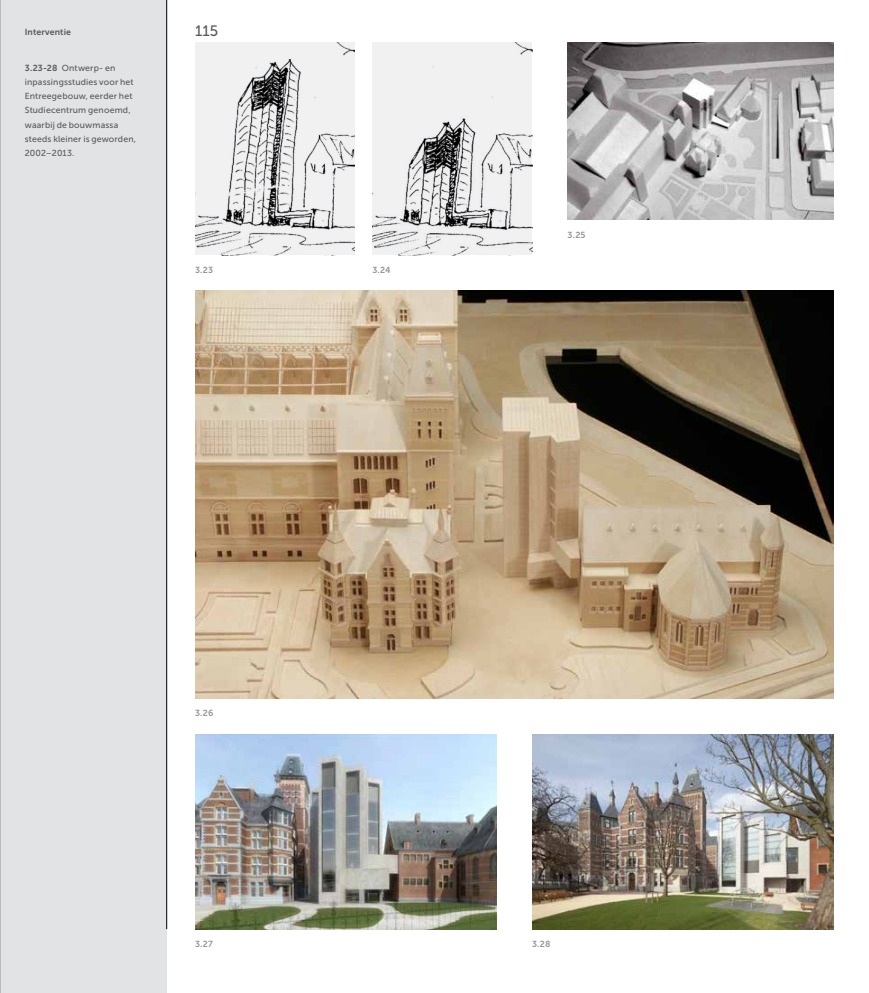
<style>
.page{position:relative;width:869px;height:993px;background:#fff}
.page>*{position:absolute;margin:0;border:0;box-sizing:border-box;transform-origin:0 0}
.t1{font:15px "Museo Sans 500";color:#58595b}
.t2{font:8.75px/14.1px "Museo Sans 500";letter-spacing:.02em;color:#58595b}
.t3{font:8.75px "Museo Sans 700";letter-spacing:.01em;color:#939598}
.t4{font:8.75px "Museo Sans 700";letter-spacing:.01em;color:#58595b}
.s1{font-family:"Museo Sans 700"}
</style>
<div class="page">
<div style="left:0;top:0;width:167px;height:992px;background:#e2e3e4"></div>
<hr style="left:166px;top:0;width:1px;height:928px;background:#000">
<hr style="left:0;top:0;width:1px;height:992px;background:#939598">
<img style="left:532px;top:734px;width:301px;height:194px">
<img style="left:195px;top:291px;width:638px;height:407px">
<img style="left:195px;top:43px;width:159px;height:212px">
<img style="left:372px;top:43px;width:159px;height:212px">
<img style="left:567px;top:43px;width:266px;height:177px">
<img style="left:195px;top:734px;width:301px;height:194px">
<p class="t4" style="left:25px;top:28px;width:48px">Interventie</p>
<p class="t2" style="left:25px;top:61px;width:113px"><span class="s1">3.23-28</span> Ontwerp- en inpassingsstudies voor het<br>Entreegebouw, eerder het<br>Studiecentrum genoemd, waarbij de bouwmassa steeds kleiner is geworden,<br>2002–2013.</p>
<h1 class="t1" style="left:195px;top:23px;width:25px">115</h1>
<p class="t3" style="left:195px;top:265px;width:20px">3.23</p>
<p class="t3" style="left:372px;top:265px;width:20px">3.24</p>
<p class="t3" style="left:567px;top:230px;width:20px">3.25</p>
<p class="t3" style="left:195px;top:708px;width:20px">3.26</p>
<p class="t3" style="left:195px;top:938px;width:19px">3.27</p>
<p class="t3" style="left:531px;top:938px;width:20px">3.28</p>
</div>
